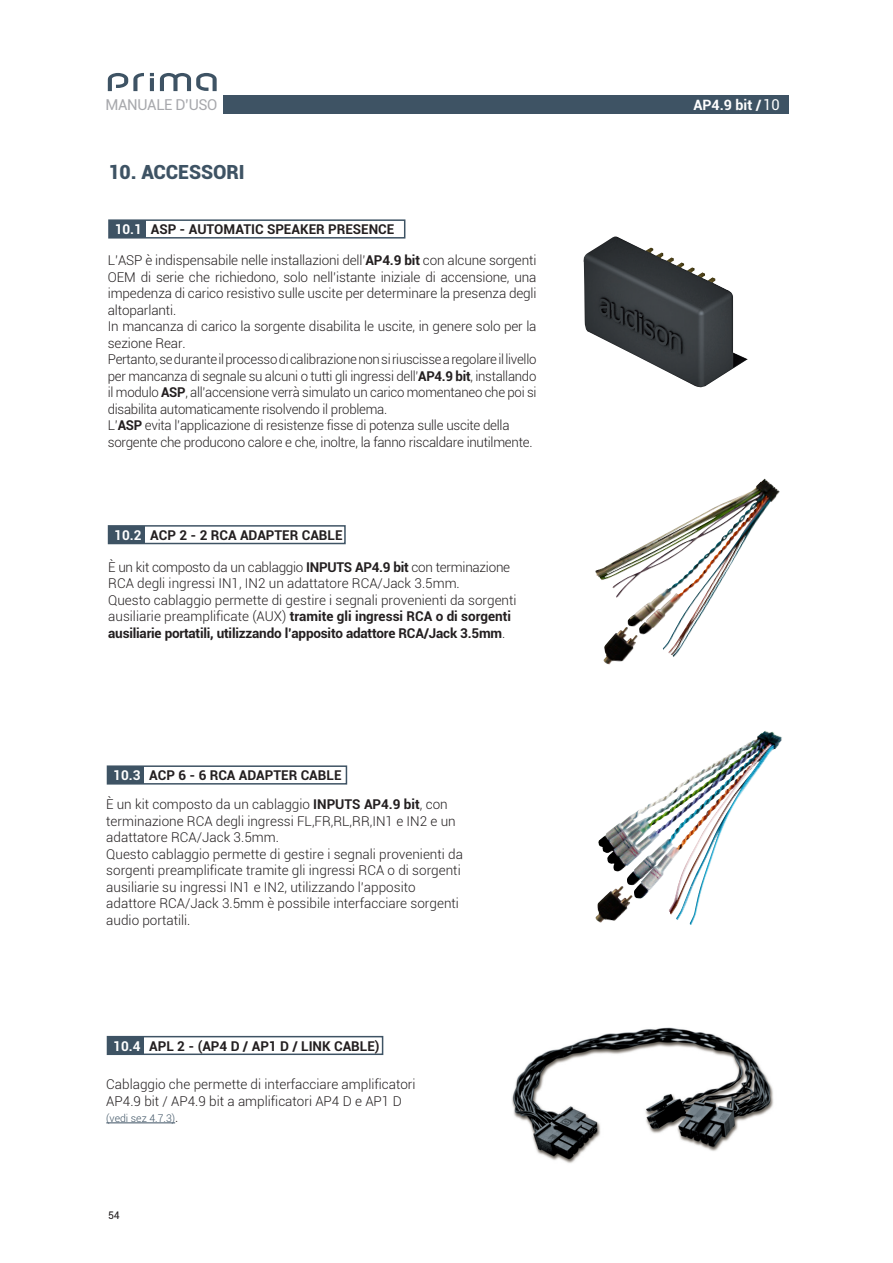
<style>
.page{position:relative;width:893px;height:1263px;background:#fff}
.page>*{position:absolute;margin:0;border:0;box-sizing:border-box;transform-origin:0 0}
.t1{font:900 19.5px "Roboto";letter-spacing:-.005em;color:#3e5364}
.t2{font:15px "Roboto";letter-spacing:-.025em;color:#a8a9ad}
.t3{font:700 14.25px "Roboto";color:#fff}
.t4{font:300 13.5px/16.5px "Roboto";color:#231f20}
.t5{font:700 13.5px/16.5px "Roboto";color:#231f20}
.t6{font:300 13.5px "Roboto";letter-spacing:-.02em;color:#231f20}
.t7{font:300 10.5px "Roboto";color:#3e5364}
.t8{font:10.5px "Roboto";color:#231f20}
.s1{font-weight:400;font-size:15px}
.s2{color:#fff}
.s3{font-weight:700}
.s4{font-weight:300}
.s5{font-size:13.5px;color:#231f20}
</style>
<div class="page">
<div style="left:223px;top:95px;width:565px;height:19px;background:#3e5364"></div>
<hr style="left:150px;top:78px;width:4px;height:13px;background:#3e5364">
<svg style="left:150px;top:73px;width:4px;height:3px"></svg>
<svg style="left:108px;top:73px;width:36px;height:18px"></svg>
<svg style="left:160px;top:73px;width:57px;height:18px"></svg>
<hr style="left:106px;top:1122px;width:69px;height:1px;background:#3e5364">
<div style="left:107px;top:1036px;width:276px;height:19px;border:2px solid #3e5364"></div>
<div style="left:107px;top:1036px;width:37px;height:18px;background:#3e5364"></div>
<img style="left:583px;top:237px;width:165px;height:151px">
<img style="left:595px;top:481px;width:166px;height:147px">
<img style="left:595px;top:886px;width:38px;height:37px">
<img style="left:598px;top:733px;width:164px;height:139px">
<div style="left:108px;top:525px;width:238px;height:19px;border:2px solid #3e5364"></div>
<div style="left:109px;top:526px;width:36px;height:18px;background:#3e5364"></div>
<div style="left:107px;top:765px;width:240px;height:19px;border:2px solid #3e5364"></div>
<div style="left:107px;top:766px;width:37px;height:18px;background:#3e5364"></div>
<div style="left:108px;top:219px;width:297px;height:20px;border:2px solid #3e5364"></div>
<div style="left:109px;top:220px;width:36px;height:18px;background:#3e5364"></div>
<img style="left:512px;top:1027px;width:262px;height:136px">
<p class="t2" style="left:106px;top:94px;width:113px">MANUALE D’USO</p>
<p class="t3" style="left:693px;top:95px;width:88px">AP4.9 bit /<span class="s1">10</span></p>
<p class="t1" style="left:108px;top:158px;width:138px">10. ACCESSORI</p>
<p class="t5" style="left:115px;top:220px;width:281px"><span class="s2">10.1</span> ASP - AUTOMATIC SPEAKER PRESENCE</p>
<p class="t4" style="left:108px;top:252px;width:430px;text-align:justify">L’ASP è indispensabile nelle installazioni dell’<span class="s3">AP4.9 bit</span> con alcune sorgenti OEM di serie che richiedono, solo nell’istante iniziale di accensione, una impedenza di carico resistivo sulle uscite per determinare la presenza degli altoparlanti.</p>
<p class="t4" style="left:108px;top:318px;width:430px">In mancanza di carico la sorgente disabilita le uscite, in genere solo per la sezione Rear.</p>
<p class="t4" style="left:108px;top:351px;width:430px;text-align:justify">Pertanto, se durante il processo di calibrazione non si riuscisse a regolare il livello per mancanza di segnale su alcuni o tutti gli ingressi dell’<span class="s3">AP4.9 bit</span>, installando il modulo <span class="s3">ASP</span>, all’accensione verrà simulato un carico momentaneo che poi si disabilita automaticamente risolvendo il problema.</p>
<p class="t6" style="left:108px;top:416px;width:403px">L’<span class="s3">ASP</span> evita l’applicazione di resistenze fisse di potenza sulle uscite della</p>
<p class="t6" style="left:108px;top:433px;width:426px">sorgente che producono calore e che, inoltre, la fanno riscaldare inutilmente.</p>
<p class="t5" style="left:114px;top:526px;width:230px"><span class="s2">10.2</span> ACP 2 - 2 RCA ADAPTER CABLE</p>
<p class="t4" style="left:108px;top:558px;width:403px">È un kit composto da un cablaggio <span class="s3">INPUTS AP4.9 bit</span> con terminazione<br>RCA degli ingressi IN1, IN2 un adattatore RCA/Jack 3.5mm.</p>
<p class="t5" style="left:108px;top:591px;width:410px"><span class="s4">Questo cablaggio permette di gestire i segnali provenienti da sorgenti ausiliarie preamplificate (AUX)</span> tramite gli ingressi RCA o di sorgenti ausiliarie portatili, utilizzando l’apposito adattore RCA/Jack 3.5mm<span class="s4">.</span></p>
<p class="t5" style="left:113px;top:766px;width:230px"><span class="s2">10.3</span> ACP 6 - 6 RCA ADAPTER CABLE</p>
<p class="t4" style="left:106px;top:795px;width:351px">È un kit composto da un cablaggio <span class="s3">INPUTS AP4.9 bit</span>, con terminazione RCA degli ingressi FL,FR,RL,RR,IN1 e IN2 e un adattatore RCA/Jack 3.5mm.</p>
<p class="t4" style="left:106px;top:845px;width:358px">Questo cablaggio permette di gestire i segnali provenienti da sorgenti preamplificate tramite gli ingressi RCA o di sorgenti ausiliarie su ingressi IN1 e IN2, utilizzando l’apposito adattore RCA/Jack 3.5mm è possibile interfacciare sorgenti audio portatili.</p>
<p class="t5" style="left:113px;top:1037px;width:268px"><span class="s2">10.4</span> APL 2 - (AP4 D / AP1 D / LINK CABLE)</p>
<p class="t4" style="left:106px;top:1075px;width:311px">Cablaggio che permette di interfacciare amplificatori<br>AP4.9 bit / AP4.9 bit a amplificatori AP4 D e AP1 D</p>
<p class="t7" style="left:106px;top:1111px;width:74px">(vedi sez 4.7.3)<span class="s5">.</span></p>
<p class="t8" style="left:108px;top:1208px;width:13px">54</p>
</div>
